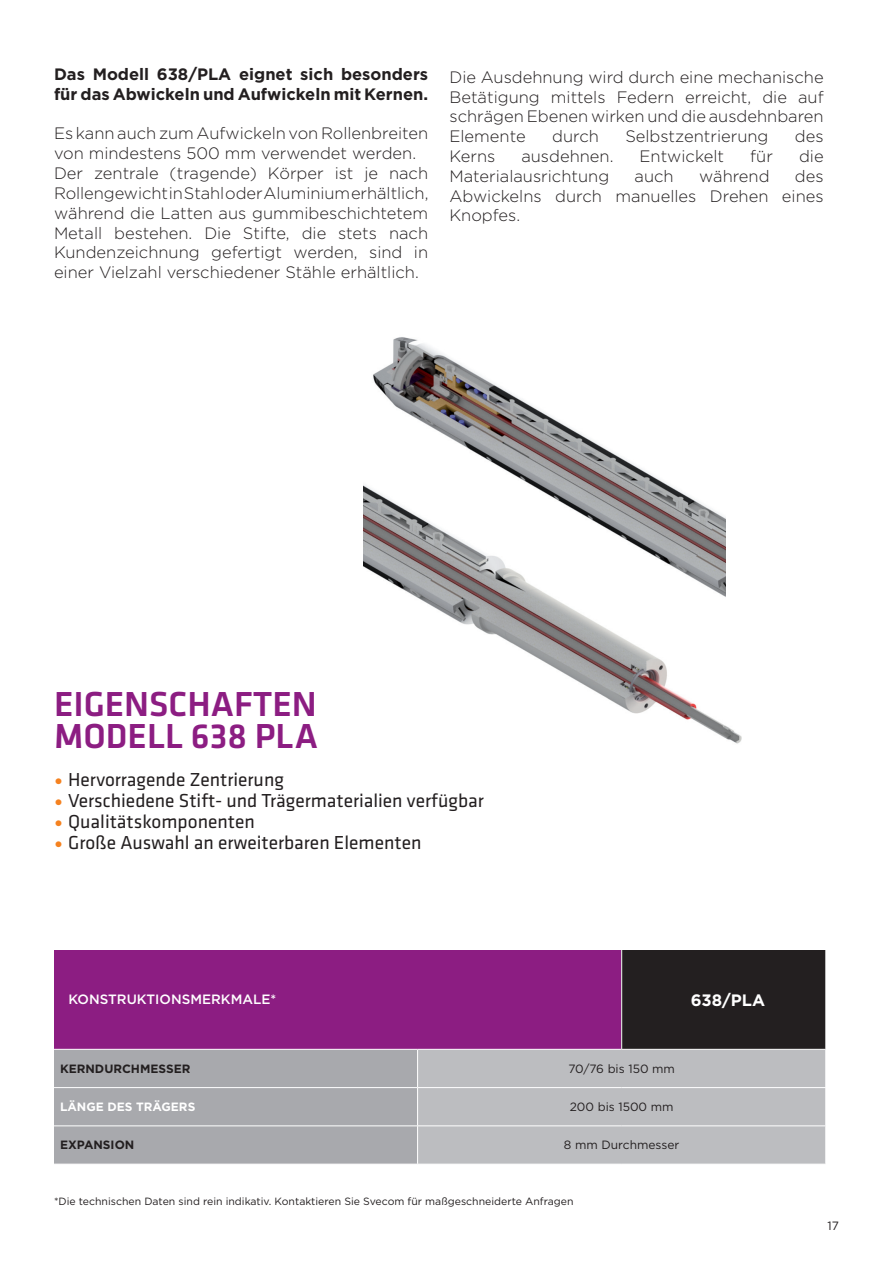
<style>
.page{position:relative;width:893px;height:1263px;background:#fff}
.page>*{position:absolute;margin:0;border:0;box-sizing:border-box;transform-origin:0 0}
.t1{font:500 36px "Klavika Basic";color:#8c1d82}
.t2{font:19.5px "Klavika Basic";color:#231f20}
.t3{font:300 16.5px/19.8px "Gotham";color:#231f20;text-align:justify}
.t4{font:700 16.5px/19.8px "Gotham";color:#231f20}
.t5{font:700 16.5px "Gotham";color:#fff}
.t6{font:500 13.5px "Gotham";color:#fff}
.t7{font:12px "Gotham";color:#231f20}
.t8{font:700 12px "Gotham";color:#231f20}
.t9{font:700 12px "Gotham";color:#fff}
.t10{font:10.5px "Gotham";color:#231f20}
.s1{font-size:24px;color:#f58220}
</style>
<div class="page">
<img style="left:363px;top:340px;width:379px;height:404px">
<div style="left:54px;top:950px;width:568px;height:99px;background:#8c1d82"></div>
<div style="left:622px;top:950px;width:204px;height:99px;background:#231f20"></div>
<div style="left:54px;top:1050px;width:363px;height:114px;background:#a8a9ad"></div>
<div style="left:418px;top:1050px;width:407px;height:114px;background:#bcbdc0"></div>
<hr style="left:621px;top:950px;width:1px;height:99px;background:#fff">
<hr style="left:825px;top:950px;width:1px;height:99px;background:#fff">
<hr style="left:54px;top:1087px;width:364px;height:1px;background:#fff">
<hr style="left:418px;top:1087px;width:204px;height:1px;background:#fff">
<hr style="left:622px;top:1087px;width:204px;height:1px;background:#fff">
<hr style="left:54px;top:1125px;width:364px;height:1px;background:#fff">
<hr style="left:418px;top:1125px;width:204px;height:1px;background:#fff">
<hr style="left:622px;top:1125px;width:204px;height:1px;background:#fff">
<p class="t4" style="left:54px;top:64px;width:376px">Das Modell 638/PLA eignet sich besonders für das Abwickeln und Aufwickeln mit Kernen.</p>
<p class="t3" style="left:54px;top:124px;width:376px">Es kann auch zum Aufwickeln von Rollenbreiten von mindestens 500 mm verwendet werden.</p>
<p class="t3" style="left:54px;top:163px;width:376px">Der zentrale (tragende) Körper ist je nach Rollengewicht in Stahl oder Aluminium erhältlich, während die Latten aus gummibeschichtetem Metall bestehen. Die Stifte, die stets nach Kundenzeichnung gefertigt werden, sind in einer Vielzahl verschiedener Stähle erhältlich.</p>
<p class="t3" style="left:449px;top:67px;width:376px">Die Ausdehnung wird durch eine mechanische Betätigung mittels Federn erreicht, die auf schrägen Ebenen wirken und die ausdehnbaren Elemente</p>
<p class="t3" style="left:552px;top:126px;width:48px">durch</p>
<p class="t3" style="left:625px;top:126px;width:145px">Selbstzentrierung</p>
<p class="t3" style="left:795px;top:126px;width:30px">des</p>
<p class="t3" style="left:449px;top:146px;width:47px">Kerns</p>
<p class="t3" style="left:521px;top:146px;width:94px">ausdehnen.</p>
<p class="t3" style="left:639px;top:146px;width:86px">Entwickelt</p>
<p class="t3" style="left:750px;top:146px;width:24px">für</p>
<p class="t3" style="left:799px;top:146px;width:26px">die</p>
<p class="t3" style="left:449px;top:166px;width:161px">Materialausrichtung</p>
<p class="t3" style="left:634px;top:166px;width:41px">auch</p>
<p class="t3" style="left:699px;top:166px;width:72px">während</p>
<p class="t3" style="left:449px;top:166px;width:376px;text-indent:345px">des Abwickelns durch manuelles Drehen eines Knopfes.</p>
<p class="t1" style="left:54px;top:680px;width:264px">EIGENSCHAFTEN</p>
<p class="t1" style="left:54px;top:711px;width:265px">MODELL 638 PLA</p>
<p class="t2" style="left:54px;top:766px;width:231px"><span class="s1">•</span> Hervorragende Zentrierung</p>
<p class="t2" style="left:54px;top:787px;width:431px"><span class="s1">•</span> Verschiedene Stift- und Trägermaterialien verfügbar</p>
<p class="t2" style="left:54px;top:808px;width:202px"><span class="s1">•</span> Qualitätskomponenten</p>
<p class="t2" style="left:54px;top:829px;width:369px"><span class="s1">•</span> Große Auswahl an erweiterbaren Elementen</p>
<p class="t6" style="left:69px;top:991px;width:209px">KONSTRUKTIONSMERKMALE*</p>
<p class="t5" style="left:691px;top:989px;width:76px">638/PLA</p>
<p class="t8" style="left:60px;top:1061px;width:132px">KERNDURCHMESSER</p>
<p class="t7" style="left:568px;top:1061px;width:108px">70/76 bis 150 mm</p>
<p class="t9" style="left:60px;top:1099px;width:137px">LÄNGE DES TRÄGERS</p>
<p class="t7" style="left:570px;top:1099px;width:105px">200 bis 1500 mm</p>
<p class="t8" style="left:60px;top:1137px;width:76px">EXPANSION</p>
<p class="t7" style="left:564px;top:1137px;width:117px">8 mm Durchmesser</p>
<p class="t10" style="left:54px;top:1194px;width:521px">*Die technischen Daten sind rein indikativ. Kontaktieren Sie Svecom für maßgeschneiderte Anfragen</p>
<p class="t7" style="left:827px;top:1218px;width:13px">17</p>
</div>
